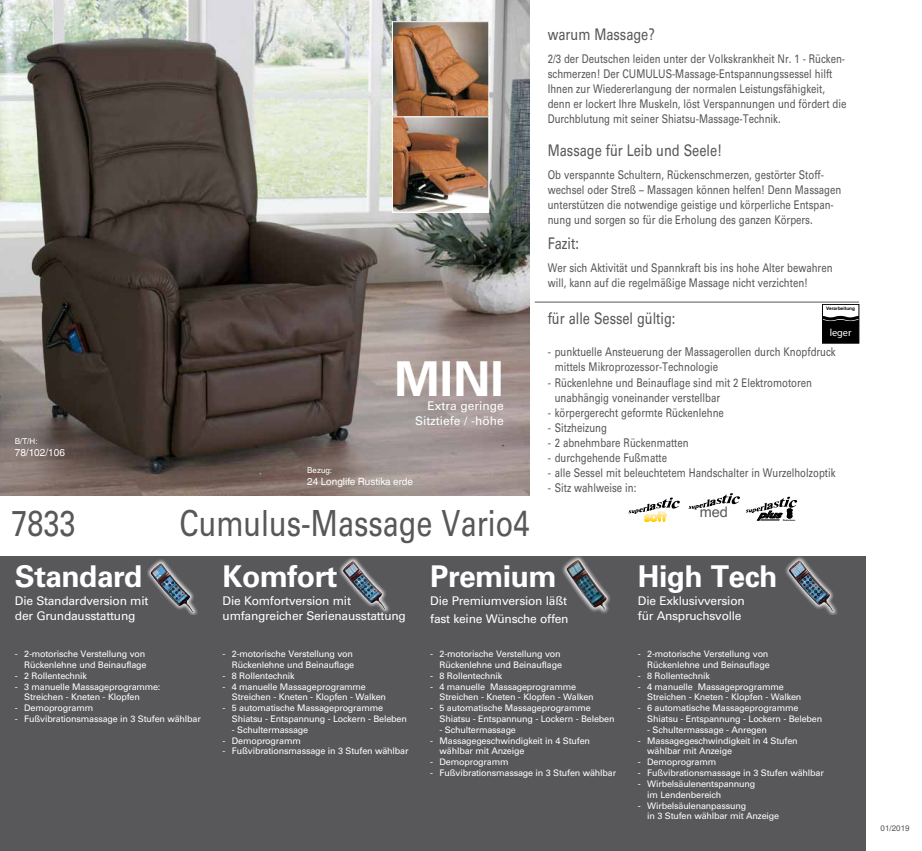
<style>
.page{position:relative;width:922px;height:851px;background:#fff}
.page>*{position:absolute;margin:0;border:0;box-sizing:border-box;transform-origin:0 0}
.t1{font:700 48px "Univers";color:#fff}
.t2{font:36px "Univers";color:#58585a;scale:.8 1}
.t3{font:700 30px "Univers";letter-spacing:-.02em;color:#fff}
.t4{font:16px "Univers";color:#58585a;scale:.8 1}
.t5{font:14.5px "Helvetica";color:#58585a}
.t6{font:12px/15px "Univers";color:#58585a;scale:.8 1}
.t7{font:12px/14.4px "Univers";letter-spacing:-.02em;color:#fff}
.t8{font:12px/14.4px "Univers";color:#fff;text-align:right}
.t9{font:10.3px "Myriad Pro";color:#fff}
.t10{font:italic 700 10.1px "Gill Sans";color:#000;scale:1.2 1}
.t11{font:10px "Helvetica World";color:#fff}
.t12{font:9px/10.8px "Univers";letter-spacing:-.02em;color:#fff}
.t13{font:8px "Helvetica World";color:#fff}
.t14{font:8px "Helvetica World";color:#58585a}
.t15{font:700 4.7px "Arial";color:#000}
.t16{font:700 2.6px "Gill Sans";color:#000}
</style>
<div class="page">
<hr style="left:534px;top:301px;width:324px;height:1px;background:#58585a">
<div style="left:0;top:556px;width:865px;height:294px;background:#58585a"></div>
<img style="left:0;top:0;width:529px;height:496px">
<svg style="left:628px;top:497px;width:51px;height:17px"></svg>
<svg style="left:688px;top:493px;width:51px;height:16px"></svg>
<svg style="left:746px;top:496px;width:51px;height:25px"></svg>
<div style="left:145px;top:558px;width:53px;height:56px;background:#fff;opacity:.91"></div>
<img style="left:151px;top:563px;width:43px;height:49px">
<div style="left:338px;top:556px;width:52px;height:58px;background:#fff;opacity:.91"></div>
<img style="left:343px;top:561px;width:42px;height:48px">
<svg style="left:562px;top:556px;width:49px;height:58px"></svg>
<img style="left:566px;top:559px;width:41px;height:50px">
<div style="left:783px;top:556px;width:55px;height:58px;background:#fff;opacity:.91"></div>
<img style="left:788px;top:560px;width:45px;height:51px">
<img style="left:394px;top:23px;width:93px;height:188px">
<div style="left:392px;top:21px;width:97px;height:96px;border:1px solid #fff"></div>
<div style="left:392px;top:116px;width:97px;height:97px;border:1px solid #fff"></div>
<svg style="left:824px;top:315px;width:32px;height:26px"></svg>
<div style="left:822px;top:304px;width:36px;height:39px;border:1px solid #000"></div>
<h3 class="t4" style="left:547px;top:25px;width:135px">warum Massage?</h3>
<p class="t6" style="left:547px;top:51px;width:374px">2/3 der Deutschen leiden unter der Volkskrankheit Nr. 1 - Rücken&shy;schmerzen! Der CUMULUS-Massage-Entspannungssessel hilft Ihnen zur Wiedererlangung der normalen Leistungsfähigkeit, denn er lockert Ihre Muskeln, löst Verspannungen und fördert die Durchblutung mit seiner Shiatsu-Massage-Technik.</p>
<h3 class="t4" style="left:547px;top:141px;width:219px">Massage für Leib und Seele!</h3>
<p class="t13" style="left:15px;top:436px;width:24px">B/T/H:</p>
<p class="t11" style="left:15px;top:446px;width:52px">78/102/106</p>
<h1 class="t1" style="left:394px;top:351px;width:111px">MINI</h1>
<h3 class="t8" style="left:415px;top:399px;width:90px">Extra geringe<br>Sitztiefe / -höhe</h3>
<p class="t13" style="left:307px;top:465px;width:26px">Bezug:</p>
<p class="t11" style="left:307px;top:475px;width:107px">24 Longlife Rustika erde</p>
<h2 class="t2" style="left:11px;top:502px;width:82px">7833</h2>
<h2 class="t2" style="left:179px;top:502px;width:439px">Cumulus-Massage Vario4</h2>
<p class="t6" style="left:547px;top:167px;width:368px">Ob verspannte Schultern, Rückenschmerzen, gestörter Stoff&shy;wechsel oder Streß – Massagen können helfen! Denn Massagen unterstützen die notwendige geistige und körperliche Entspan&shy;nung und sorgen so für die Erholung des ganzen Körpers.</p>
<h3 class="t6" style="left:547px;top:260px;width:357px">Wer sich Aktivität und Spannkraft bis ins hohe Alter bewahren will, kann auf die regelmäßige Massage nicht verzichten!</h3>
<h3 class="t4" style="left:547px;top:234px;width:41px">Fazit:</h3>
<p class="t15" style="left:826px;top:305px;width:30px">Verarbeitung</p>
<h3 class="t4" style="left:547px;top:308px;width:161px">für alle Sessel gültig:</h3>
<h3 class="t6" style="left:554px;top:345px;width:353px;text-indent:-7px">- punktuelle Ansteuerung der Massagerollen durch Knopfdruck mittels Mikroprozessor-Technologie</h3>
<h3 class="t6" style="left:554px;top:375px;width:323px;text-indent:-7px">- Rückenlehne und Beinauflage sind mit 2 Elektromotoren unabhängig voneinander verstellbar</h3>
<h3 class="t6" style="left:547px;top:405px;width:222px">- körpergerecht geformte Rückenlehne</h3>
<h3 class="t6" style="left:547px;top:420px;width:76px">- Sitzheizung</h3>
<h3 class="t6" style="left:547px;top:435px;width:178px">- 2 abnehmbare Rückenmatten</h3>
<h3 class="t6" style="left:547px;top:450px;width:151px">- durchgehende Fußmatte</h3>
<h3 class="t6" style="left:547px;top:465px;width:361px">- alle Sessel mit beleuchtetem Handschalter in Wurzelholzoptik</h3>
<h3 class="t6" style="left:547px;top:480px;width:112px">- Sitz wahlweise in:</h3>
<h3 class="t5" style="left:699px;top:500px;width:30px">med</h3>
<p class="t10" style="left:758px;top:508px;width:26px">plus</p>
<p class="t16" style="left:782px;top:518px;width:14px">Federkern</p>
<p class="t9" style="left:829px;top:326px;width:23px">leger</p>
<h3 class="t3" style="left:15px;top:559px;width:129px">Standard</h3>
<h3 class="t7" style="left:15px;top:593px;width:135px">Die Standardversion mit der Grundausstattung</h3>
<p class="t12" style="left:15px;top:648px;width:133px;text-align:right">- 2-motorische Verstellung von<br>Rückenlehne und Beinauflage</p>
<p class="t12" style="left:15px;top:670px;width:74px">- 2 Rollentechnik</p>
<p class="t12" style="left:24px;top:681px;width:138px;text-indent:-9px">- 3 manuelle Massageprogramme:<br>Streichen - Kneten - Klopfen</p>
<p class="t12" style="left:15px;top:702px;width:80px">- Demoprogramm</p>
<p class="t12" style="left:15px;top:713px;width:187px">- Fußvibrationsmassage in 3 Stufen wählbar</p>
<h3 class="t3" style="left:222px;top:559px;width:116px">Komfort</h3>
<h3 class="t7" style="left:222px;top:593px;width:185px">Die Komfortversion mit umfangreicher Serienausstattung</h3>
<p class="t12" style="left:222px;top:648px;width:133px;text-align:right">- 2-motorische Verstellung von<br>Rückenlehne und Beinauflage</p>
<p class="t12" style="left:222px;top:670px;width:74px">- 8 Rollentechnik</p>
<p class="t12" style="left:232px;top:681px;width:156px;text-indent:-9px">- 4 manuelle Massageprogramme<br>Streichen - Kneten - Klopfen - Walken</p>
<p class="t12" style="left:232px;top:702px;width:176px;text-indent:-9px">- 5 automatische Massageprogramme<br>Shiatsu - Entspannung - Lockern - Beleben</p>
<p class="t12" style="left:232px;top:724px;width:78px">- Schultermassage</p>
<p class="t12" style="left:222px;top:735px;width:80px">- Demoprogramm</p>
<p class="t12" style="left:222px;top:745px;width:187px">- Fußvibrationsmassage in 3 Stufen wählbar</p>
<h3 class="t3" style="left:430px;top:559px;width:128px">Premium</h3>
<h3 class="t7" style="left:430px;top:592px;width:140px;line-height:18px">Die Premiumversion läßt fast keine Wünsche offen</h3>
<p class="t12" style="left:430px;top:648px;width:133px;text-align:right">- 2-motorische Verstellung von<br>Rückenlehne und Beinauflage</p>
<p class="t12" style="left:430px;top:670px;width:74px">- 8 Rollentechnik</p>
<p class="t12" style="left:439px;top:681px;width:156px;text-indent:-9px">- 4 manuelle Massageprogramme<br>Streichen - Kneten - Klopfen - Walken</p>
<p class="t12" style="left:439px;top:702px;width:176px;text-indent:-9px">- 5 automatische Massageprogramme<br>Shiatsu - Entspannung - Lockern - Beleben</p>
<p class="t12" style="left:439px;top:724px;width:78px">- Schultermassage</p>
<p class="t12" style="left:439px;top:735px;width:152px;text-indent:-9px">- Massagegeschwindigkeit in 4 Stufen wählbar mit Anzeige</p>
<p class="t12" style="left:430px;top:756px;width:80px">- Demoprogramm</p>
<p class="t12" style="left:430px;top:767px;width:187px">- Fußvibrationsmassage in 3 Stufen wählbar</p>
<h3 class="t3" style="left:637px;top:559px;width:141px">High Tech</h3>
<h3 class="t7" style="left:637px;top:593px;width:108px">Die Exklusivversion für Anspruchsvolle</h3>
<p class="t12" style="left:637px;top:648px;width:133px;text-align:right">- 2-motorische Verstellung von<br>Rückenlehne und Beinauflage</p>
<p class="t12" style="left:637px;top:670px;width:73px">- 8 Rollentechnik</p>
<p class="t12" style="left:647px;top:681px;width:156px;text-indent:-9px">- 4 manuelle Massageprogramme<br>Streichen - Kneten - Klopfen - Walken</p>
<p class="t12" style="left:647px;top:702px;width:176px;text-indent:-9px">- 6 automatische Massageprogramme<br>Shiatsu - Entspannung - Lockern - Beleben</p>
<p class="t12" style="left:647px;top:724px;width:121px">- Schultermassage - Anregen</p>
<p class="t12" style="left:647px;top:735px;width:152px;text-indent:-9px">- Massagegeschwindigkeit in 4 Stufen wählbar mit Anzeige</p>
<p class="t12" style="left:637px;top:756px;width:80px">- Demoprogramm</p>
<p class="t12" style="left:637px;top:767px;width:187px">- Fußvibrationsmassage in 3 Stufen wählbar</p>
<p class="t12" style="left:647px;top:778px;width:110px;text-indent:-9px">- Wirbelsäulenentspannung im Lendenbereich</p>
<p class="t12" style="left:647px;top:799px;width:133px;text-indent:-9px">- Wirbelsäulenanpassung<br>in 3 Stufen wählbar mit Anzeige</p>
<p class="t14" style="left:880px;top:823px;width:30px">01/2019</p>
</div>
